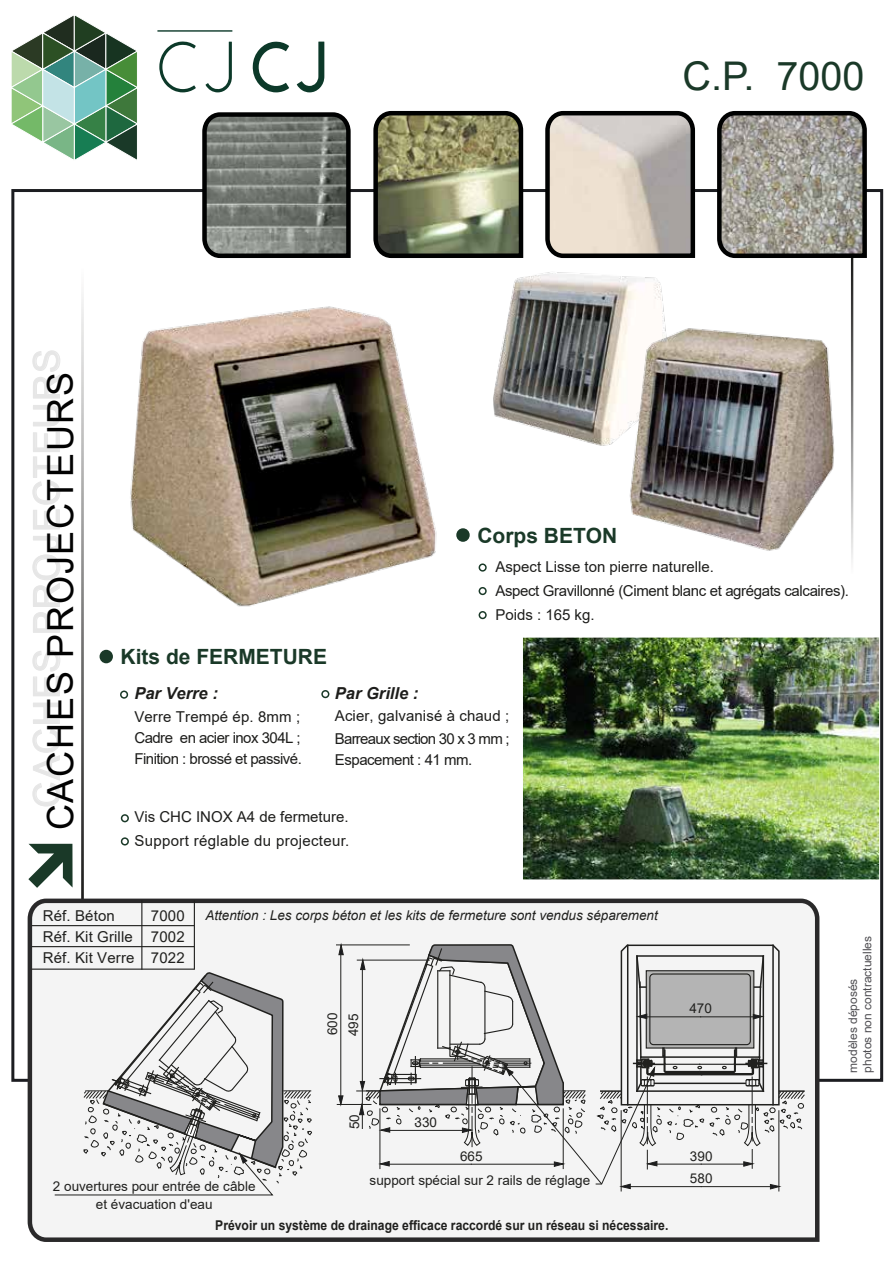
<style>
.page{position:relative;width:893px;height:1263px;background:#fff}
.page>*{position:absolute;margin:0;border:0;box-sizing:border-box;transform-origin:0 0}
.t1{font:300 72.45px "Coves";color:#0c3929;scale:.92 1}
.t2{font:39.6px "Arial";color:#1a3928}
.t3{font:36px "Arial";letter-spacing:.05em;color:#000101}
.t4{font:36px "Arial";letter-spacing:.05em;color:#020202}
.t5{font:700 21px "Arial";color:#1a3928}
.t6{font:italic 700 16.5px "Arial";color:#1d1d1b}
.t7{font:15px/21px "Arial";letter-spacing:-.025em;color:#1d1d1b;text-align:justify}
.t8{font:15px/24px "Arial";letter-spacing:.02em;color:#1d1d1b}
.t9{font:15px/21px "Arial";letter-spacing:.01em;color:#20201e;text-align:justify}
.t10{font:15px/22.5px "Arial";letter-spacing:.005em;color:#1d1d1b}
.t11{font:13.5px/17.5px "Arial";color:#20201e}
.t12{font:700 13.5px "Arial";color:#20201e;scale:.9 1}
.t13{font:italic 13.5px "Arial";color:#20201e}
.t14{font:12px/14.4px "Arial";color:#515054}
.s1{font-weight:700}
</style>
<div class="page">
<svg style="left:851px;top:260px;width:2px;height:302px"></svg>
<svg style="left:715px;top:110px;width:154px;height:150px;background:#96948d"></svg>
<svg style="left:371px;top:110px;width:154px;height:148px;background:#87896a"></svg>
<svg style="left:200px;top:112px;width:153px;height:146px;background:#727671"></svg>
<svg style="left:543px;top:110px;width:154px;height:138px;background:#c4bcb4"></svg>
<svg style="left:81px;top:294px;width:3px;height:602px;background:#929292"></svg>
<svg style="left:32px;top:650px;width:28px;height:157px"></svg>
<svg style="left:32px;top:350px;width:28px;height:283px"></svg>
<svg style="left:28px;top:844px;width:45px;height:44px"></svg>
<img style="left:130px;top:306px;width:307px;height:301px">
<div style="left:100px;top:650px;width:13px;height:13px;background:#1a3928;border-radius:50%"></div>
<div style="left:456px;top:528px;width:14px;height:14px;background:#1a3928;border-radius:50%"></div>
<div style="left:120px;top:690px;width:8px;height:9px;border:2px solid #1a3928;border-radius:50%"></div>
<div style="left:321px;top:690px;width:8px;height:8px;border:2px solid #1a3928;border-radius:50%"></div>
<div style="left:121px;top:814px;width:8px;height:8px;border:2px solid #1a3928;border-radius:50%"></div>
<div style="left:121px;top:837px;width:8px;height:8px;border:2px solid #1a3928;border-radius:50%"></div>
<div style="left:479px;top:587px;width:8px;height:8px;border:2px solid #1a3928;border-radius:50%"></div>
<div style="left:479px;top:563px;width:8px;height:9px;border:2px solid #1a3928;border-radius:50%"></div>
<div style="left:479px;top:611px;width:8px;height:8px;border:2px solid #1a3928;border-radius:50%"></div>
<img style="left:523px;top:637px;width:356px;height:242px">
<svg style="left:25px;top:896px;width:797px;height:346px"></svg>
<svg style="left:54px;top:973px;width:259px;height:223px"></svg>
<hr style="left:337px;top:1104px;width:34px;height:1px;background:#20201e">
<hr style="left:336px;top:944px;width:73px;height:1px;background:#20201e">
<hr style="left:340px;top:949px;width:1px;height:154px;background:#20201e">
<svg style="left:338px;top:944px;width:6px;height:11px"></svg>
<svg style="left:338px;top:1095px;width:6px;height:9px"></svg>
<hr style="left:621px;top:1111px;width:1px;height:80px;background:#20201e">
<hr style="left:778px;top:1111px;width:1px;height:80px;background:#20201e">
<svg style="left:357px;top:943px;width:448px;height:247px"></svg>
<hr style="left:652px;top:1164px;width:49px;height:1px;background:#20201e">
<hr style="left:701px;top:1164px;width:47px;height:1px;background:#20201e">
<hr style="left:32px;top:925px;width:162px;height:1px;background:#20201e">
<hr style="left:32px;top:946px;width:162px;height:1px;background:#20201e">
<hr style="left:141px;top:901px;width:1px;height:68px;background:#20201e">
<hr style="left:32px;top:968px;width:162px;height:2px;background:#20201e">
<hr style="left:194px;top:901px;width:1px;height:68px;background:#20201e">
<hr style="left:157px;top:30px;width:75px;height:2px;background:#0c3929">
<svg style="left:11px;top:15px;width:126px;height:145px"></svg>
<img style="left:454px;top:248px;width:242px;height:198px">
<img style="left:624px;top:325px;width:211px;height:226px">
<h1 class="t1" style="left:157px;top:25px;width:189px">CJ<span class="s1">CJ</span></h1>
<h2 class="t2" style="left:683px;top:49px;width:183px">C.P. 7000</h2>
<h3 class="t3" style="left:22px;top:808px;width:460px;rotate:-90deg">CACHES PROJECTEURS</h3>
<h3 class="t4" style="left:36px;top:830px;width:460px;rotate:-90deg">CACHES PROJECTEURS</h3>
<h3 class="t5" style="left:477px;top:520px;width:142px">Corps BETON</h3>
<p class="t7" style="left:495px;top:554px;width:355px;line-height:24px;text-align:left">Aspect Lisse ton pierre naturelle.<br>Aspect Gravillonné (Ciment blanc et agrégats calcaires).<br>Poids : 165 kg.</p>
<h3 class="t5" style="left:121px;top:641px;width:208px">Kits de FERMETURE</h3>
<p class="t6" style="left:134px;top:683px;width:85px">Par Verre :</p>
<p class="t7" style="left:134px;top:706px;width:169px">Verre Trempé ép. 8mm ; Cadre en acier inox 304L ; Finition : brossé et passivé.</p>
<p class="t6" style="left:335px;top:682px;width:85px">Par Grille :</p>
<p class="t10" style="left:335px;top:704px;width:176px">Acier, galvanisé à chaud ;<br>Barreaux section 30 x 3 mm ;</p>
<p class="t7" style="left:335px;top:749px;width:139px">Espacement : 41 mm.</p>
<p class="t8" style="left:134px;top:805px;width:217px">Vis CHC INOX A4 de fermeture.<br>Support réglable du projecteur.</p>
<p class="t9" style="left:43px;top:905px;width:143px;text-indent:108px">7000<br>Réf. Kit Grille 7002<br>Réf. Kit Verre 7022</p>
<p class="t13" style="left:205px;top:906px;width:454px">Attention : Les corps béton et les kits de fermeture sont vendus séparement</p>
<p class="t9" style="left:43px;top:905px;width:73px">Réf. Béton</p>
<p class="t11" style="left:322px;top:1036px;width:25px;line-height:21px;rotate:-90deg">600<br>495</p>
<p class="t11" style="left:689px;top:1000px;width:24px">470</p>
<p class="t11" style="left:53px;top:1177px;width:204px;text-align:center">2 ouvertures pour entrée de câble et évacuation d'eau</p>
<p class="t11" style="left:345px;top:1129px;width:17px;rotate:-90deg">50</p>
<p class="t11" style="left:415px;top:1113px;width:24px">330</p>
<p class="t11" style="left:460px;top:1147px;width:24px">665</p>
<p class="t11" style="left:370px;top:1171px;width:222px">support spécial sur 2 rails de réglage</p>
<p class="t12" style="left:215px;top:1216px;width:505px">Prévoir un système de drainage efficace raccordé sur un réseau si nécessaire.</p>
<p class="t11" style="left:690px;top:1144px;width:24px;line-height:22.6px">390<br>580</p>
<p class="t14" style="left:846px;top:1073px;width:138px;rotate:-90deg">modèles déposés<br>photos non contractuelles</p>
</div>
